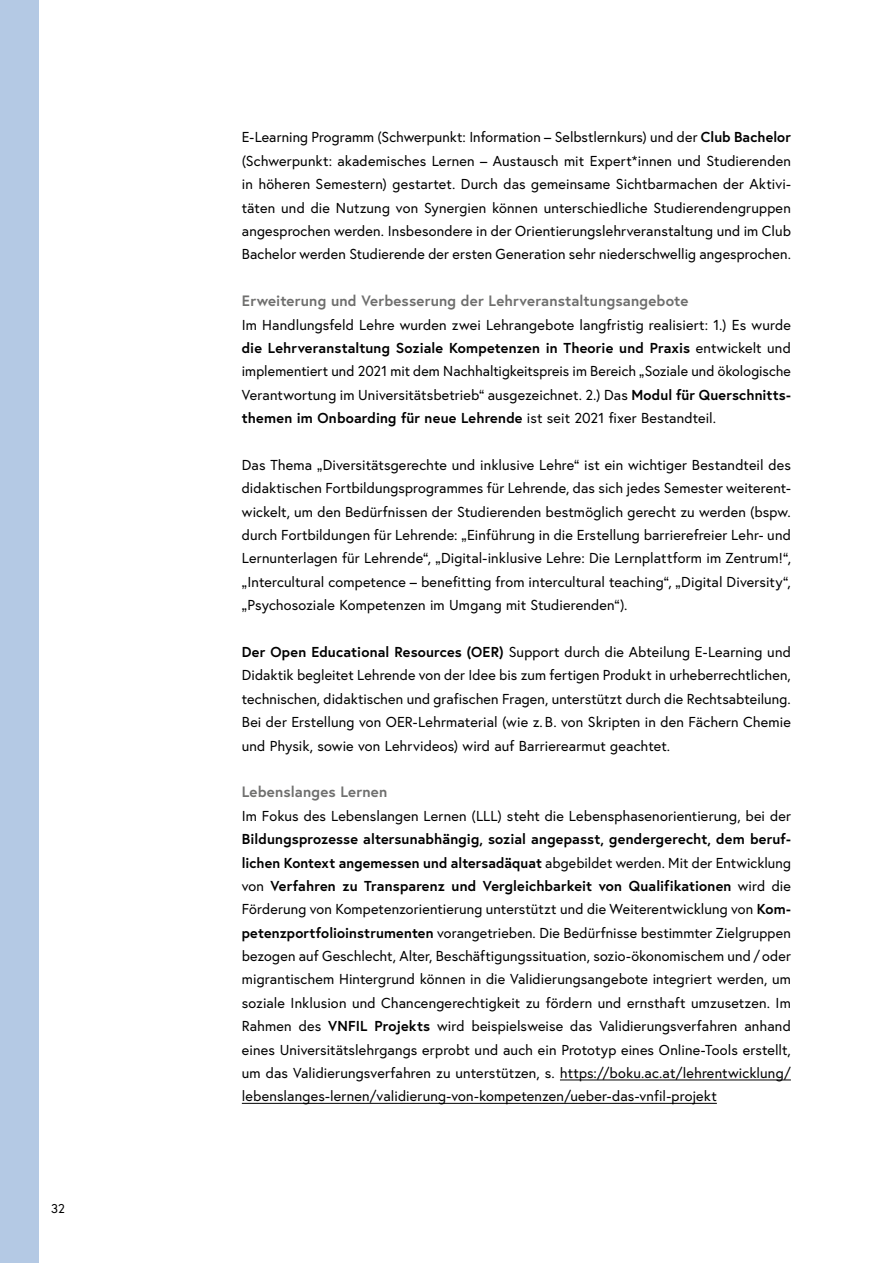
<style>
.page{position:relative;width:893px;height:1263px;background:#fff}
.page>*{position:absolute;margin:0;border:0;box-sizing:border-box;transform-origin:0 0}
.t1{font:700 15px "Europa Austria";letter-spacing:.015em;color:#6f6f6e}
.t2{font:14.4px/23.4px "Europa Austria";letter-spacing:.01em;color:#000;text-align:justify}
.t3{font:12.75px "Europa Austria";color:#000}
.s1{font-weight:700}
</style>
<div class="page">
<div style="left:0;top:0;width:38px;height:1263px;background:#b4c9e4"></div>
<hr style="left:560px;top:1080px;width:231px;height:1px;background:#000">
<hr style="left:242px;top:1103px;width:475px;height:1px;background:#000">
<p class="t3" style="left:51px;top:1200px;width:15px">32</p>
<p class="t2" style="left:242px;top:125px;width:551px">E-Learning Programm (Schwerpunkt: Information – Selbstlernkurs) und der <span class="s1">Club Bachelor </span>(Schwerpunkt: akademisches Lernen – Austausch mit Expert*innen und Studierenden in höheren Semestern) gestartet. Durch das gemeinsame Sichtbarmachen der Aktivi&shy;täten und die Nutzung von Synergien können unterschiedliche Studierendengruppen angesprochen werden. Insbesondere in der Orientierungslehrveranstaltung und im Club Bachelor werden Studierende der ersten Generation sehr niederschwellig angesprochen.</p>
<h4 class="t1" style="left:242px;top:291px;width:448px">Erweiterung und Verbesserung der Lehrveranstaltungsangebote</h4>
<p class="t2" style="left:242px;top:313px;width:551px">Im Handlungsfeld Lehre wurden zwei Lehrangebote langfristig realisiert: 1.) Es wurde <span class="s1">die Lehrveranstaltung Soziale Kompetenzen in Theorie und Praxis</span> entwickelt und implementiert und 2021 mit dem Nachhaltigkeitspreis im Bereich „Soziale und ökologische Verantwortung im Universitätsbetrieb“ ausgezeichnet. 2.) Das <span class="s1">Modul für Querschnitts&shy;themen im Onboarding für neue Lehrende</span> ist seit 2021 fixer Bestandteil.</p>
<p class="t2" style="left:242px;top:453px;width:551px">Das Thema „Diversitätsgerechte und inklusive Lehre“ ist ein wichtiger Bestandteil des didaktischen Fortbildungsprogrammes für Lehrende, das sich jedes Semester weiterent&shy;wickelt, um den Bedürfnissen der Studierenden bestmöglich gerecht zu werden (bspw. durch Fortbildungen für Lehrende: „Einführung in die Erstellung barrierefreier Lehr- und Lernunterlagen für Lehrende“, „Digital-inklusive Lehre: Die Lernplattform im Zentrum!“, „Intercultural competence – benefitting from intercultural teaching“, „Digital Diversity“, „Psychosoziale Kompetenzen im Umgang mit Studierenden“).</p>
<p class="t2" style="left:242px;top:640px;width:551px"><span class="s1">Der Open Educational Resources (OER)</span> Support durch die Abteilung E-Learning und Didaktik begleitet Lehrende von der Idee bis zum fertigen Produkt in urheberrechtlichen, technischen, didaktischen und grafischen Fragen, unterstützt durch die Rechtsabteilung.<br>Bei der Erstellung von OER-Lehrmaterial (wie z. B. von Skripten in den Fächern Chemie und Physik, sowie von Lehrvideos) wird auf Barrierearmut geachtet.</p>
<h4 class="t1" style="left:242px;top:782px;width:147px">Lebenslanges Lernen</h4>
<p class="t2" style="left:242px;top:804px;width:551px">Im Fokus des Lebenslangen Lernen (LLL) steht die Lebensphasenorientierung, bei der <span class="s1">Bildungsprozesse altersunabhängig, sozial angepasst, gendergerecht, dem beruf&shy;lichen Kontext angemessen und altersadäquat</span> abgebildet werden. Mit der Entwicklung von <span class="s1">Verfahren zu Transparenz und Vergleichbarkeit von Qualifikationen</span> wird die Förderung von Kompetenzorientierung unterstützt und die Weiterentwicklung von <span class="s1">Kom&shy;petenzportfolioinstrumenten</span> vorangetrieben. Die Bedürfnisse bestimmter Zielgruppen bezogen auf Geschlecht, Alter, Beschäftigungssituation, sozio-ökonomischem und/ oder migrantischem Hintergrund können in die Validierungsangebote integriert werden, um soziale Inklusion und Chancengerechtigkeit zu fördern und ernsthaft umzusetzen. Im Rahmen des <span class="s1">VNFIL Projekts</span> wird beispielsweise das Validierungsverfahren anhand eines Universitätslehrgangs erprobt und auch ein Prototyp eines Online-Tools erstellt, um das Validierungsverfahren zu unterstützen, s. https://boku.ac.at/lehrentwicklung/ lebenslanges-lernen/validierung-von-kompetenzen/ueber-das-vnfil-projekt</p>
</div>
